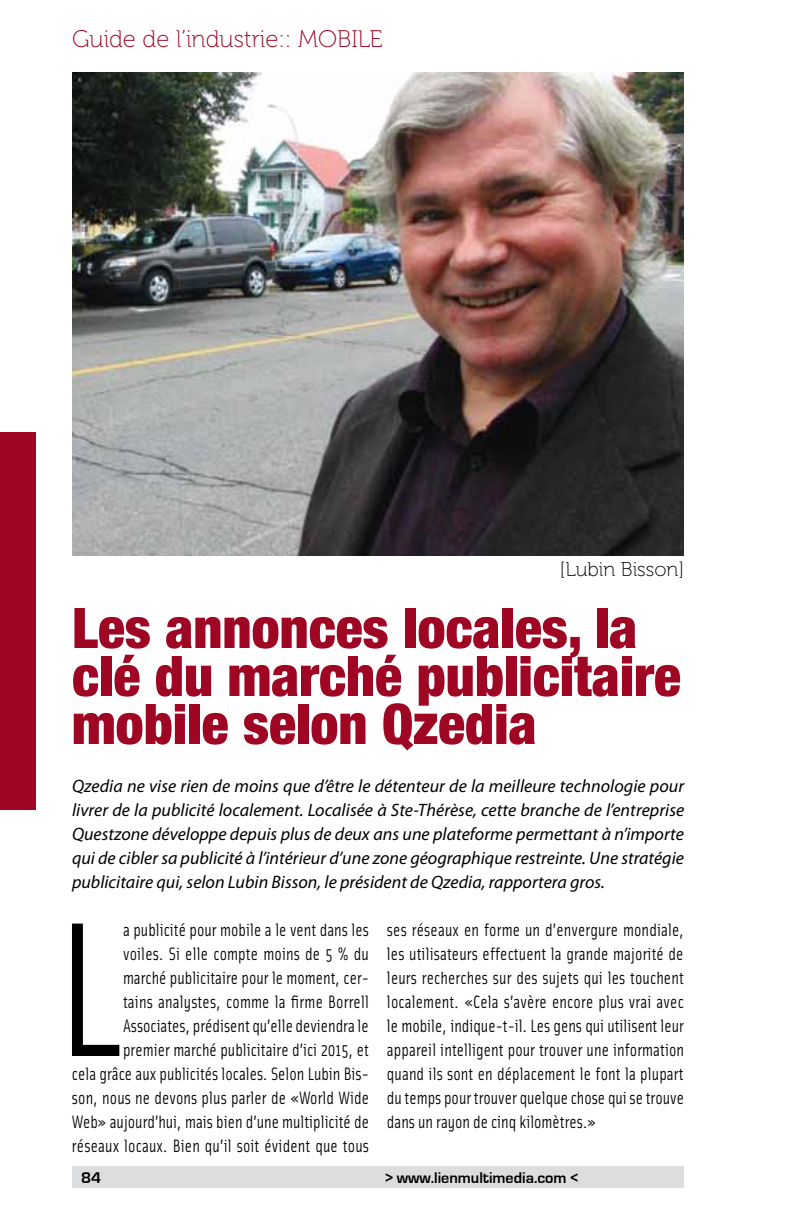
<style>
.page{position:relative;width:792px;height:1224px;background:#fff}
.page>*{position:absolute;margin:0;border:0;box-sizing:border-box;transform-origin:0 0}
.t1{font:192px "Solex";color:#000;scale:.95 1}
.t2{font:900 condensed 56px/48px "Helvetica Neue";color:#9e0624}
.t3{font:24px "Museo 100";color:#9e0624}
.t4{font:20px "Museo 100";color:#000}
.t5{font:18px/24px "Solex";color:#000;text-align:right;scale:.95 1}
.t6{font:italic 18px/24px "Myriad Pro";color:#000;text-align:justify}
.t7{font:700 16px "Eurostile";color:#000}
</style>
<div class="page">
<div style="left:72px;top:1166px;width:612px;height:22px;background:#dcddde"></div>
<div style="left:0;top:432px;width:36px;height:378px;background:#9e0624"></div>
<img style="left:72px;top:72px;width:612px;height:484px">
<h3 class="t3" style="left:72px;top:26px;width:312px">Guide de l’industrie:: MOBILE</h3>
<p class="t4" style="left:560px;top:559px;width:126px">[Lubin Bisson]</p>
<h2 class="t2" style="left:72px;top:603px;width:610px">Les annonces locales, la clé du marché publicitaire mobile selon Qzedia</h2>
<p class="t6" style="left:72px;top:774px;width:614px">Qzedia ne vise rien de moins que d’être le détenteur de la meilleure technologie pour livrer de la publicité localement. Localisée à Ste-Thérèse, cette branche de l’entreprise Questzone développe depuis plus de deux ans une plateforme permettant à n’importe qui de cibler sa publicité à l’intérieur d’une zone géographique restreinte. Une stratégie publicitaire qui, selon Lubin Bisson, le président de Qzedia, rapportera gros.</p>
<h1 class="t1" style="left:56px;top:867px;width:72px">L</h1>
<p class="t5" style="left:72px;top:917px;width:314px">a publicité pour mobile a le vent dans les<br>voiles. Si elle compte moins de 5 % du<br>marché publicitaire pour le moment, cer-<br>tains analystes, comme la firme Borrell Associates, prédisent qu’elle deviendra le<br>premier marché publicitaire d’ici 2015, et<br>cela grâce aux publicités locales. Selon Lubin Bis&shy;son, nous ne devons plus parler de «World Wide Web» aujourd’hui, mais bien d’une multiplicité de réseaux locaux. Bien qu’il soit évident que tous</p>
<p class="t5" style="left:387px;top:917px;width:314px;text-align:justify">ses réseaux en forme un d’envergure mondiale, les utilisateurs effectuent la grande majorité de leurs recherches sur des sujets qui les touchent localement. «Cela s’avère encore plus vrai avec le mobile, indique-t-il. Les gens qui utilisent leur appareil intelligent pour trouver une information quand ils sont en déplacement le font la plupart du temps pour trouver quelque chose qui se trouve dans un rayon de cinq kilomètres.»</p>
<p class="t7" style="left:81px;top:1169px;width:22px">84</p>
<p class="t7" style="left:386px;top:1169px;width:193px">&gt; www.lienmultimedia.com &lt;</p>
</div>
